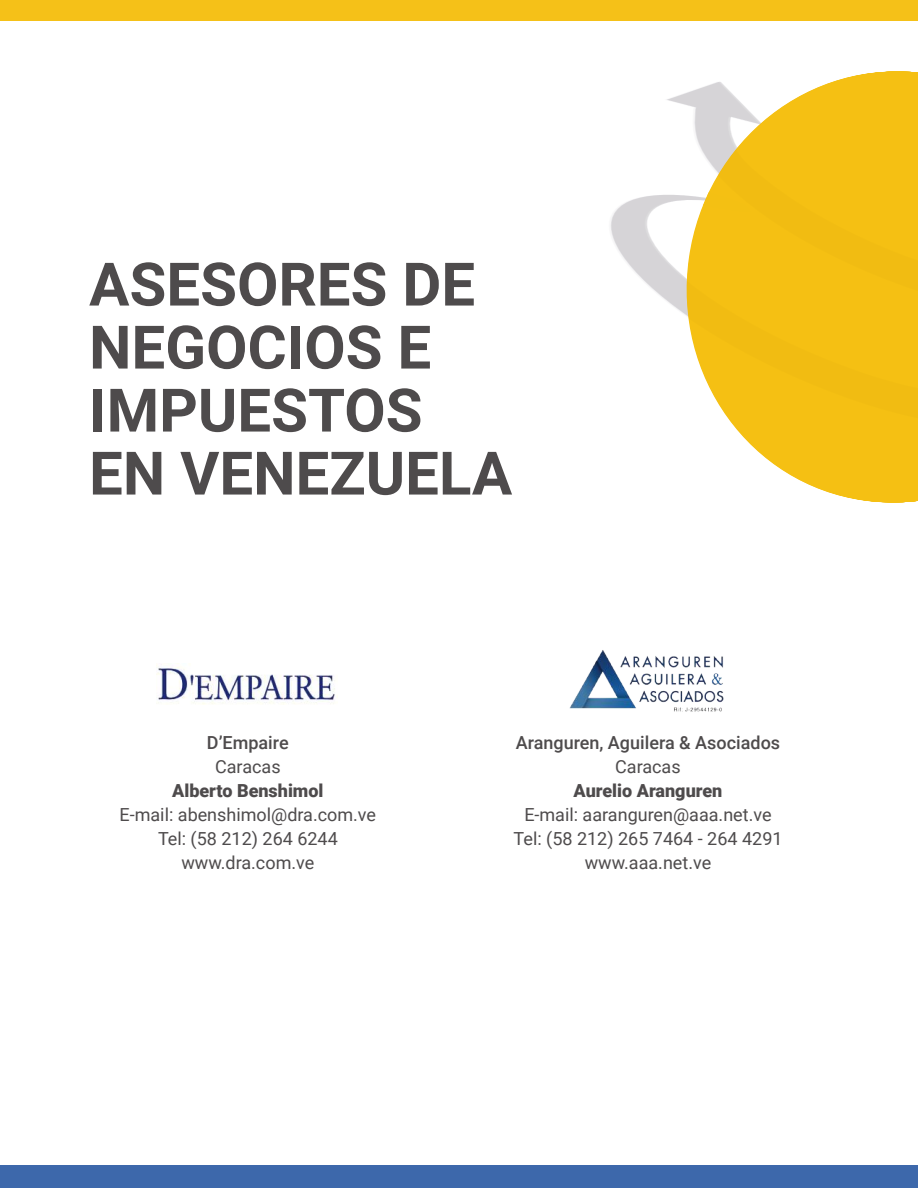
<style>
.page{position:relative;width:918px;height:1188px;background:#fff}
.page>*{position:absolute;margin:0;border:0;box-sizing:border-box;transform-origin:0 0}
.t1{font:700 60px/63px "Roboto";color:#4e4b4c}
.t2{font:18px/24px "Roboto";color:#4e4b4c;text-align:center}
.t3{font:500 18px "Roboto";color:#4e4b4c}
.t4{font:900 18px "Roboto";color:#4e4b4c}
</style>
<div class="page">
<div style="left:0;top:1166px;width:918px;height:22px;background:#3d68ab"></div>
<svg style="left:730px;top:71px;width:188px;height:432px;fill:#f5c013"></svg>
<svg style="left:610px;top:197px;width:308px;height:224px;fill:#f5c013"></svg>
<svg style="left:642px;top:74px;width:276px;height:251px;fill:#f5c013"></svg>
<svg style="left:702px;top:192px;width:52px;height:20px"></svg>
<img style="left:156px;top:663px;width:182px;height:42px">
<img style="left:569px;top:650px;width:155px;height:62px">
<div style="left:0;top:0;width:918px;height:21px;background:#f5c013"></div>
<h1 class="t1" style="left:89px;top:251px;width:425px">ASESORES DE<br>NEGOCIOS E<br>IMPUESTOS<br>EN VENEZUELA</h1>
<p class="t3" style="left:207px;top:730px;width:83px">D’Empaire</p>
<p class="t2" style="left:215px;top:754px;width:67px">Caracas</p>
<p class="t4" style="left:172px;top:778px;width:153px">Alberto Benshimol</p>
<p class="t2" style="left:120px;top:802px;width:258px">E-mail: abenshimol@dra.com.ve<br>Tel: (58 212) 264 6244 www.dra.com.ve</p>
<p class="t3" style="left:516px;top:730px;width:266px">Aranguren, Aguilera &amp; Asociados</p>
<p class="t2" style="left:615px;top:754px;width:67px">Caracas</p>
<p class="t4" style="left:574px;top:778px;width:150px">Aurelio Aranguren</p>
<p class="t2" style="left:514px;top:802px;width:270px">E-mail: aaranguren@aaa.net.ve<br>Tel: (58 212) 265 7464 - 264 4291 www.aaa.net.ve</p>
</div>
